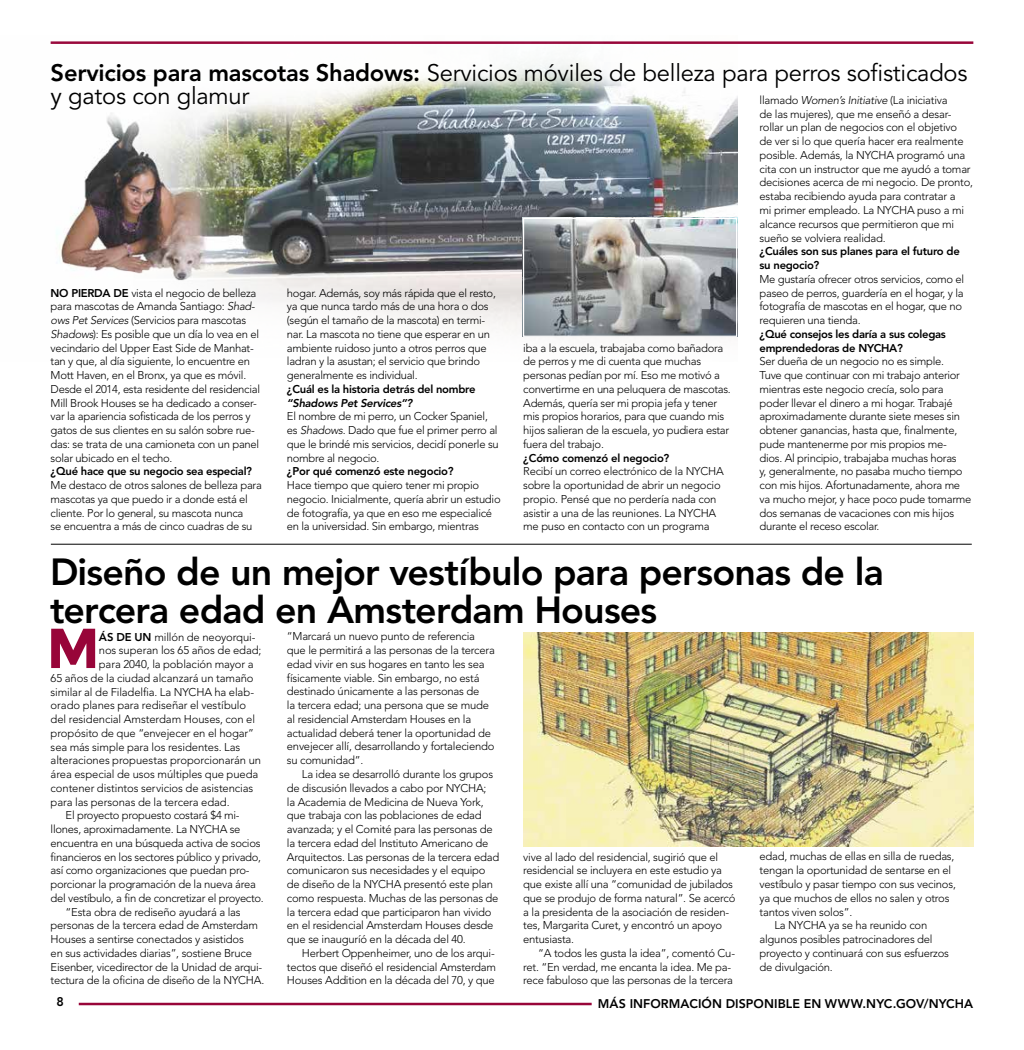
<style>
.page{position:relative;width:1024px;height:1050px;background:#fff}
.page>*{position:absolute;margin:0;border:0;box-sizing:border-box;transform-origin:0 0}
.t1{font:700 56.25px "Montserrat";color:#980539}
.t2{font:800 37.5px/37.5px "Avenir LT Std";letter-spacing:-.02em;color:#000}
.t3{font:23.75px/23.8px "Avenir LT Std";letter-spacing:-.01em;color:#000}
.t4{font:800 12.5px "Avenir LT Std";letter-spacing:.005em;color:#000}
.t5{font:300 11.25px/13.8px "Avenir LT Std";letter-spacing:-.02em;color:#000}
.t6{font:800 11.25px/13.8px "Avenir LT Std";letter-spacing:-.025em;color:#000}
.t7{font:italic 800 11.25px "Avenir LT Std";letter-spacing:-.025em;color:#000}
.s1{font-weight:800}
.s2{font-style:italic}
</style>
<div class="page">
<hr style="left:79px;top:1002px;width:513px;height:3px;background:#980539">
<hr style="left:51px;top:41px;width:922px;height:3px;background:#980539">
<img style="left:50px;top:41px;width:687px;height:296px">
<img style="left:525px;top:220px;width:210px;height:115px">
<div style="left:523px;top:218px;width:214px;height:119px;border:1px solid #fff"></div>
<hr style="left:51px;top:544px;width:921px;height:1px;background:#000">
<img style="left:523px;top:632px;width:450px;height:214px">
<h3 class="t3" style="left:51px;top:61px;width:918px"><span class="s1">Servicios para mascotas Shadows:</span> Servicios móviles de belleza para perros sofisticados y gatos con glamur</h3>
<p class="t5" style="left:759px;top:93px;width:215px">llamado <span class="s2">Women’s Initiative</span> (La iniciativa<br>de las mujeres), que me enseñó a desar&shy;rollar un plan de negocios con el objetivo<br>de ver si lo que quería hacer era realmente posible. Además, la NYCHA programó una cita con un instructor que me ayudó a tomar decisiones acerca de mi negocio. De pronto, estaba recibiendo ayuda para contratar a<br>mi primer empleado. La NYCHA puso a mi alcance recursos que permitieron que mi sueño se volviera realidad.</p>
<p class="t6" style="left:759px;top:244px;width:202px">¿Cuáles son sus planes para el futuro de su negocio?</p>
<p class="t5" style="left:759px;top:272px;width:206px">Me gustaría ofrecer otros servicios, como el paseo de perros, guardería en el hogar, y la fotografía de mascotas en el hogar, que no requieren una tienda.</p>
<p class="t6" style="left:759px;top:327px;width:188px">¿Qué consejos les daría a sus colegas emprendedoras de NYCHA?</p>
<p class="t5" style="left:759px;top:354px;width:213px">Ser dueña de un negocio no es simple.<br>Tuve que continuar con mi trabajo anterior mientras este negocio crecía, solo para poder llevar el dinero a mi hogar. Trabajé aproximadamente durante siete meses sin obtener ganancias, hasta que, finalmente, pude mantenerme por mis propios me&shy;dios. Al principio, trabajaba muchas horas<br>y, generalmente, no pasaba mucho tiempo con mis hijos. Afortunadamente, ahora me va mucho mejor, y hace poco pude tomarme dos semanas de vacaciones con mis hijos durante el receso escolar.</p>
<p class="t5" style="left:287px;top:286px;width:210px">hogar. Además, soy más rápida que el resto, ya que nunca tardo más de una hora o dos (según el tamaño de la mascota) en termi&shy;nar. La mascota no tiene que esperar en un ambiente ruidoso junto a otros perros que ladran y la asustan; el servicio que brindo generalmente es individual.</p>
<p class="t6" style="left:287px;top:382px;width:190px">¿Cuál es la historia detrás del nombre</p>
<p class="t7" style="left:287px;top:396px;width:127px">“Shadows Pet Services”?</p>
<p class="t5" style="left:287px;top:409px;width:213px">El nombre de mi perro, un Cocker Spaniel, es <span class="s2">Shadows</span>. Dado que fue el primer perro al que le brindé mis servicios, decidí ponerle su nombre al negocio.</p>
<p class="t6" style="left:287px;top:464px;width:168px">¿Por qué comenzó este negocio?</p>
<p class="t5" style="left:287px;top:478px;width:215px">Hace tiempo que quiero tener mi propio negocio. Inicialmente, quería abrir un estudio de fotografía, ya que en eso me especialicé en la universidad. Sin embargo, mientras</p>
<p class="t5" style="left:51px;top:286px;width:211px"><span class="s1">NO PIERDA DE</span> vista el negocio de belleza para mascotas de Amanda Santiago: <span class="s2">Shad&shy;ows Pet Services</span> (Servicios para mascotas <span class="s2">Shadows</span>): Es posible que un día lo vea en el vecindario del Upper East Side de Manhat&shy;tan y que, al día siguiente, lo encuentre en Mott Haven, en el Bronx, ya que es móvil.<br>Desde el 2014, esta residente del residencial Mill Brook Houses se ha dedicado a conser&shy;var la apariencia sofisticada de los perros y gatos de sus clientes en su salón sobre rue&shy;das: se trata de una camioneta con un panel solar ubicado en el techo.</p>
<p class="t6" style="left:51px;top:464px;width:203px">¿Qué hace que su negocio sea especial?</p>
<p class="t5" style="left:51px;top:478px;width:213px">Me destaco de otros salones de belleza para mascotas ya que puedo ir a donde está el cliente. Por lo general, su mascota nunca<br>se encuentra a más de cinco cuadras de su</p>
<p class="t5" style="left:523px;top:341px;width:209px">iba a la escuela, trabajaba como bañadora de perros y me di cuenta que muchas personas pedían por mí. Eso me motivó a convertirme en una peluquera de mascotas.<br>Además, quería ser mi propia jefa y tener mis propios horarios, para que cuando mis hijos salieran de la escuela, yo pudiera estar fuera del trabajo.</p>
<p class="t6" style="left:523px;top:451px;width:148px">¿Cómo comenzó el negocio?</p>
<p class="t5" style="left:523px;top:464px;width:202px">Recibí un correo electrónico de la NYCHA sobre la oportunidad de abrir un negocio propio. Pensé que no perdería nada con asistir a una de las reuniones. La NYCHA me puso en contacto con un programa</p>
<h2 class="t2" style="left:50px;top:553px;width:835px">Diseño de un mejor vestíbulo para personas de la tercera edad en Amsterdam Houses</h2>
<h1 class="t1" style="left:46px;top:614px;width:55px">M</h1>
<p class="t5" style="left:99px;top:629px;width:158px"><span class="s1">ÁS DE UN</span> millón de neoyorqui-</p>
<p class="t5" style="left:287px;top:629px;width:209px">“Marcará un nuevo punto de referencia que le permitirá a las personas de la tercera edad vivir en sus hogares en tanto les sea físicamente viable. Sin embargo, no está destinado únicamente a las personas de<br>la tercera edad; una persona que se mude al residencial Amsterdam Houses en la actualidad deberá tener la oportunidad de envejecer allí, desarrollando y fortaleciendo su comunidad”.</p>
<p class="t5" style="left:287px;top:767px;width:214px;text-indent:15px">La idea se desarrolló durante los grupos de discusión llevados a cabo por NYCHA;<br>la Academia de Medicina de Nueva York, que trabaja con las poblaciones de edad avanzada; y el Comité para las personas de la tercera edad del Instituto Americano de Arquitectos. Las personas de la tercera edad comunicaron sus necesidades y el equipo de diseño de la NYCHA presentó este plan como respuesta. Muchas de las personas de la tercera edad que participaron han vivido en el residencial Amsterdam Houses desde que se inauguríó en la década del 40.</p>
<p class="t5" style="left:287px;top:946px;width:211px;text-indent:15px">Herbert Oppenheimer, uno de los arqui&shy;tectos que diseñó el residencial Amsterdam<br>Houses Addition en la década del 70, y que</p>
<p class="t5" style="left:99px;top:643px;width:164px">nos superan los 65 años de edad;</p>
<p class="t5" style="left:99px;top:657px;width:156px">para 2040, la población mayor a</p>
<p class="t5" style="left:51px;top:671px;width:204px">65 años de la ciudad alcanzará un tamaño</p>
<p class="t5" style="left:51px;top:684px;width:205px">similar al de Filadelfia. La NYCHA ha elab-</p>
<p class="t5" style="left:51px;top:698px;width:197px">orado planes para rediseñar el vestíbulo</p>
<p class="t5" style="left:51px;top:712px;width:206px">del residencial Amsterdam Houses, con el</p>
<p class="t5" style="left:51px;top:726px;width:205px">propósito de que “envejecer en el hogar”</p>
<p class="t5" style="left:51px;top:739px;width:191px">sea más simple para los residentes. Las</p>
<p class="t5" style="left:51px;top:753px;width:212px">alteraciones propuestas proporcionarán un</p>
<p class="t5" style="left:51px;top:767px;width:209px">área especial de usos múltiples que pueda</p>
<p class="t5" style="left:51px;top:781px;width:204px">contener distintos servicios de asistencias</p>
<p class="t5" style="left:51px;top:794px;width:180px">para las personas de la tercera edad.</p>
<p class="t5" style="left:66px;top:808px;width:176px">El proyecto propuesto costará $4 mi-</p>
<p class="t5" style="left:51px;top:822px;width:191px">llones, aproximadamente. La NYCHA se</p>
<p class="t5" style="left:51px;top:836px;width:211px">encuentra en una búsqueda activa de socios</p>
<p class="t5" style="left:51px;top:849px;width:212px">financieros en los sectores público y privado,</p>
<p class="t5" style="left:51px;top:863px;width:200px">así como organizaciones que puedan pro-</p>
<p class="t5" style="left:51px;top:877px;width:207px">porcionar la programación de la nueva área</p>
<p class="t5" style="left:51px;top:891px;width:215px">del vestíbulo, a fin de concretizar el proyecto.</p>
<p class="t5" style="left:66px;top:904px;width:176px">“Esta obra de rediseño ayudará a las</p>
<p class="t5" style="left:51px;top:918px;width:209px">personas de la tercera edad de Amsterdam</p>
<p class="t5" style="left:51px;top:932px;width:195px">Houses a sentirse conectados y asistidos</p>
<p class="t5" style="left:51px;top:946px;width:203px">en sus actividades diarias”, sostiene Bruce</p>
<p class="t5" style="left:51px;top:959px;width:213px">Eisenber, vicedirector de la Unidad de arqui-</p>
<p class="t5" style="left:51px;top:973px;width:215px">tectura de la oficina de diseño de la NYCHA.</p>
<p class="t5" style="left:759px;top:849px;width:196px">edad, muchas de ellas en silla de ruedas,</p>
<p class="t5" style="left:759px;top:863px;width:193px">tengan la oportunidad de sentarse en el</p>
<p class="t5" style="left:759px;top:877px;width:198px">vestíbulo y pasar tiempo con sus vecinos,</p>
<p class="t5" style="left:759px;top:891px;width:191px">ya que muchos de ellos no salen y otros</p>
<p class="t5" style="left:759px;top:904px;width:94px">tantos viven solos”.</p>
<p class="t5" style="left:774px;top:918px;width:154px">La NYCHA ya se ha reunido con</p>
<p class="t5" style="left:759px;top:932px;width:175px">algunos posibles patrocinadores del</p>
<p class="t5" style="left:759px;top:946px;width:191px">proyecto y continuará con sus esfuerzos</p>
<p class="t5" style="left:759px;top:959px;width:75px">de divulgación.</p>
<p class="t5" style="left:523px;top:849px;width:214px">vive al lado del residencial, sugirió que el residencial se incluyera en este estudio ya que existe allí una “comunidad de jubilados que se produjo de forma natural”. Se acercó a la presidenta de la asociación de residen&shy;tes, Margarita Curet, y encontró un apoyo entusiasta.</p>
<p class="t5" style="left:523px;top:946px;width:213px;text-indent:15px">“A todos les gusta la idea”, comentó Cu&shy;ret. “En verdad, me encanta la idea. Me pa&shy;rece fabuloso que las personas de la tercera</p>
<p class="t4" style="left:56px;top:994px;width:9px">8</p>
<p class="t4" style="left:598px;top:996px;width:377px">MÁS INFORMACIÓN DISPONIBLE EN WWW.NYC.GOV/NYCHA</p>
</div>
